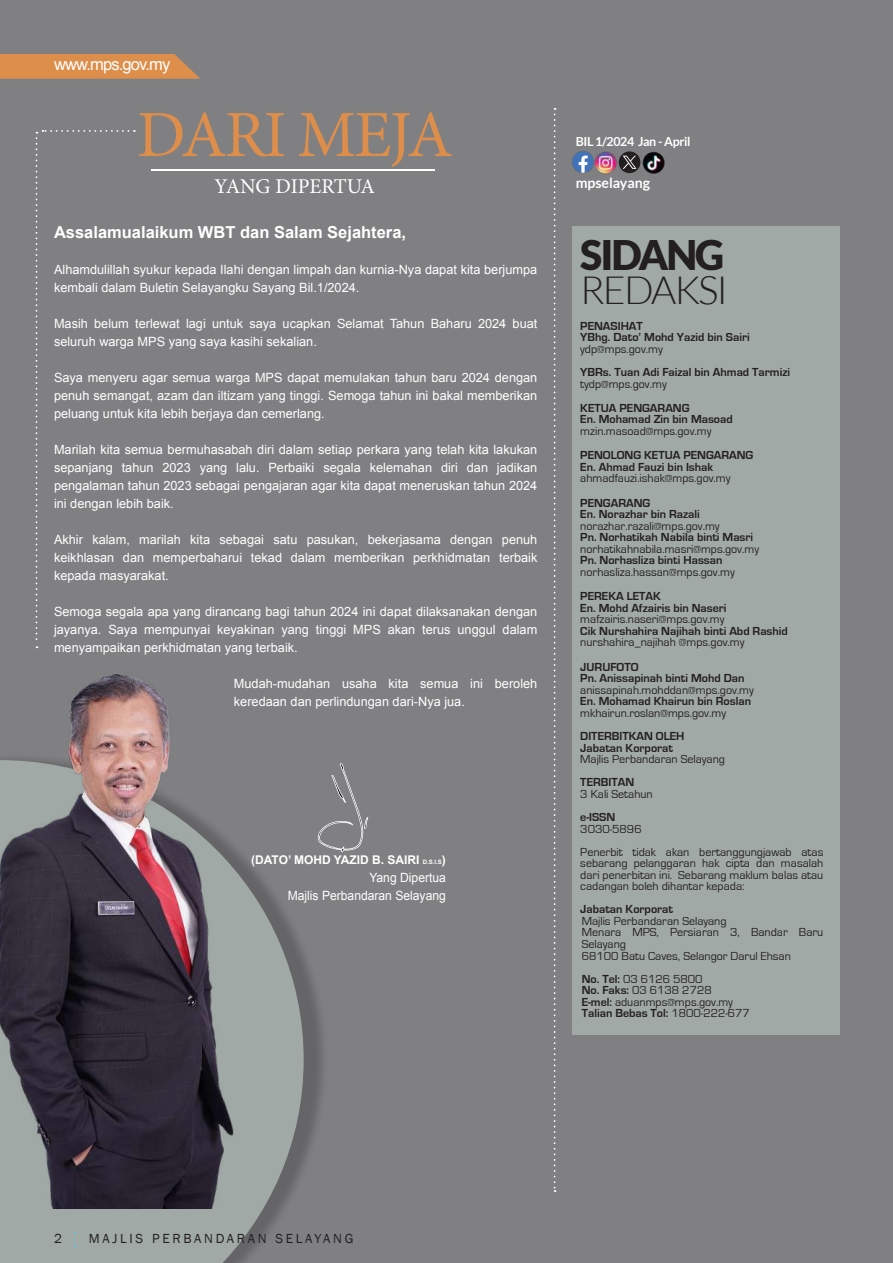
<style>
.page{position:relative;width:893px;height:1263px;background:#808083}
.page>*{position:absolute;margin:0;border:0;box-sizing:border-box;transform-origin:0 0}
.t1{font:66px "Minion Pro";letter-spacing:-.03em;color:#dd8e4b}
.t2{font:900 40.8px "Lato";letter-spacing:-.05em;color:#231f20}
.t3{font:300 39px "Lato";letter-spacing:-.05em;color:#231f20}
.t4{font:21px "Minion Pro";letter-spacing:-.005em;color:#fff}
.t5{font:700 16.5px "Arial";color:#fff}
.t6{font:16.5px "Arial";letter-spacing:-.05em;color:#fff}
.t7{font:700 14.1px "Lato";letter-spacing:-.005em;color:#fff}
.t8{font:13.5px "Franklin Gothic";letter-spacing:.2em;color:#231f20}
.t9{font:12.75px/18px "Arial";color:#fff;text-align:justify}
.t10{font:12.75px/18px "Arial";color:#fff;text-align:right;scale:.95 1}
.t11{font:700 12.45px "Lato";letter-spacing:-.03em;color:#fff}
.t12{font:12px/11.6px "Eurostile";color:#231f20}
.t13{font:700 12px/11.6px "Eurostile";color:#231f20}
.t14{font:700 12px "Arial";color:#fff}
.s1{font-size:6px}
.s2{font-weight:700}
</style>
<div class="page">
<img style="left:572px;top:151px;width:22px;height:22px">
<img style="left:594px;top:151px;width:23px;height:23px">
<img style="left:642px;top:151px;width:23px;height:23px">
<div style="left:619px;top:151px;width:21px;height:22px;background:#231f20;border-radius:50%"></div>
<svg style="left:622px;top:156px;width:14px;height:13px"></svg>
<div style="left:0;top:752px;width:329px;height:511px;background:#231f20;opacity:.29"></div>
<svg style="left:0;top:760px;width:304px;height:503px;fill:#a0a9a5"></svg>
<img style="left:0;top:674px;width:234px;height:535px">
<div style="left:572px;top:226px;width:267px;height:808px;background:#a0a9a5"></div>
<hr style="left:152px;top:169px;width:283px;height:2px;background:#fff">
<svg style="left:0;top:54px;width:200px;height:25px;background:#d58c4f"></svg>
<svg style="left:73px;top:1240px;width:2px;height:7px"></svg>
<svg style="left:318px;top:763px;width:50px;height:89px"></svg>
<svg style="left:36px;top:130px;width:92px;height:518px"></svg>
<svg style="left:554px;top:108px;width:2px;height:1084px"></svg>
<p class="t6" style="left:54px;top:53px;width:118px">www.mps.gov.my</p>
<h1 class="t1" style="left:137px;top:91px;width:317px">DARI MEJA</h1>
<h3 class="t4" style="left:215px;top:172px;width:162px">YANG DIPERTUA</h3>
<p class="t5" style="left:54px;top:221px;width:354px">Assalamualaikum WBT dan Salam Sejahtera,</p>
<p class="t9" style="left:54px;top:260px;width:485px">Alhamdulillah syukur kepada Ilahi dengan limpah dan kurnia-Nya dapat kita berjumpa kembali dalam Buletin Selayangku Sayang Bil.1/2024.</p>
<p class="t9" style="left:54px;top:314px;width:485px">Masih belum terlewat lagi untuk saya ucapkan Selamat Tahun Baharu 2024 buat seluruh warga MPS yang saya kasihi sekalian.</p>
<p class="t9" style="left:54px;top:368px;width:485px">Saya menyeru agar semua warga MPS dapat memulakan tahun baru 2024 dengan penuh semangat, azam dan iltizam yang tinggi. Semoga tahun ini bakal memberikan peluang untuk kita lebih berjaya dan cemerlang.</p>
<p class="t9" style="left:54px;top:440px;width:485px">Marilah kita semua bermuhasabah diri dalam setiap perkara yang telah kita lakukan sepanjang tahun 2023 yang lalu. Perbaiki segala kelemahan diri dan jadikan pengalaman tahun 2023 sebagai pengajaran agar kita dapat meneruskan tahun 2024 ini dengan lebih baik.</p>
<p class="t9" style="left:54px;top:530px;width:485px">Akhir kalam, marilah kita sebagai satu pasukan, bekerjasama dengan penuh keikhlasan dan memperbaharui tekad dalam memberikan perkhidmatan terbaik kepada masyarakat.</p>
<p class="t9" style="left:54px;top:602px;width:485px">Semoga segala apa yang dirancang bagi tahun 2024 ini dapat dilaksanakan dengan jayanya. Saya mempunyai keyakinan yang tinggi MPS akan terus unggul dalam menyampaikan perkhidmatan yang terbaik.</p>
<p class="t9" style="left:234px;top:674px;width:305px">Mudah-mudahan usaha kita semua ini beroleh keredaan dan perlindungan dari-Nya jua.</p>
<p class="t14" style="left:251px;top:852px;width:196px">(DATO’ MOHD YAZID B. SAIRI <span class="s1">D.S.I.S</span>)</p>
<p class="t10" style="left:288px;top:869px;width:168px">Yang Dipertua<br>Majlis Perbandaran Selayang</p>
<p class="t11" style="left:576px;top:135px;width:116px">BIL 1/2024 Jan - April</p>
<p class="t7" style="left:576px;top:174px;width:76px">mpselayang</p>
<h2 class="t2" style="left:580px;top:231px;width:145px">SIDANG</h2>
<h3 class="t3" style="left:580px;top:269px;width:149px">REDAKSI</h3>
<p class="t13" style="left:580px;top:320px;width:171px">PENASIHAT<br>YBhg. Dato’ Mohd Yazid bin Sairi</p>
<p class="t12" style="left:580px;top:343px;width:84px">ydp@mps.gov.my</p>
<p class="t13" style="left:580px;top:366px;width:211px">YBRs. Tuan Adi Faizal bin Ahmad Tarmizi</p>
<p class="t12" style="left:580px;top:378px;width:88px">tydp@mps.gov.my</p>
<p class="t13" style="left:580px;top:402px;width:154px">KETUA PENGARANG<br>En. Mohamad Zin bin Masoad</p>
<p class="t12" style="left:580px;top:425px;width:133px">mzin.masoad@mps.gov.my</p>
<p class="t13" style="left:580px;top:450px;width:175px">PENOLONG KETUA PENGARANG<br>En. Ahmad Fauzi bin Ishak</p>
<p class="t12" style="left:580px;top:473px;width:152px">ahmadfauzi.ishak@mps.gov.my</p>
<p class="t13" style="left:580px;top:497px;width:121px">PENGARANG<br>En. Norazhar bin Razali</p>
<p class="t12" style="left:580px;top:520px;width:141px">norazhar.razali@mps.gov.my</p>
<p class="t13" style="left:580px;top:532px;width:174px">Pn. Norhatikah Nabila binti Masri</p>
<p class="t12" style="left:580px;top:543px;width:180px">norhatikahnabila.masri@mps.gov.my</p>
<p class="t13" style="left:580px;top:555px;width:144px">Pn. Norhasliza binti Hassan</p>
<p class="t12" style="left:580px;top:566px;width:156px">norhasliza.hassan@mps.gov.my</p>
<p class="t13" style="left:580px;top:591px;width:148px">PEREKA LETAK<br>En. Mohd Afzairis bin Naseri</p>
<p class="t12" style="left:580px;top:614px;width:146px">mafzairis.naseri@mps.gov.my</p>
<p class="t13" style="left:580px;top:625px;width:209px">Cik Nurshahira Najihah binti Abd Rashid</p>
<p class="t12" style="left:580px;top:637px;width:166px">nurshahira_najihah @mps.gov.my</p>
<p class="t13" style="left:580px;top:661px;width:166px">JURUFOTO<br>Pn. Anissapinah binti Mohd Dan</p>
<p class="t12" style="left:580px;top:684px;width:175px">anissapinah.mohddan@mps.gov.my</p>
<p class="t13" style="left:580px;top:696px;width:172px">En. Mohamad Khairun bin Roslan</p>
<p class="t12" style="left:580px;top:707px;width:147px">mkhairun.roslan@mps.gov.my</p>
<p class="t13" style="left:580px;top:730px;width:106px">DITERBITKAN OLEH<br>Jabatan Korporat</p>
<p class="t12" style="left:580px;top:754px;width:146px">Majlis Perbandaran Selayang</p>
<p class="t13" style="left:580px;top:777px;width:55px">TERBITAN</p>
<p class="t12" style="left:580px;top:788px;width:74px">3 Kali Setahun</p>
<p class="t13" style="left:580px;top:811px;width:36px">e-ISSN</p>
<p class="t12" style="left:580px;top:817px;width:245px;line-height:23.1px">3030-5896<br>Penerbit tidak akan bertanggungjawab atas</p>
<p class="t12" style="left:580px;top:858px;width:245px;text-align:justify">sebarang pelanggaran hak cipta dan masalah dari penerbitan ini. Sebarang maklum balas atau cadangan boleh dihantar kepada:</p>
<p class="t13" style="left:580px;top:904px;width:94px">Jabatan Korporat</p>
<p class="t12" style="left:582px;top:915px;width:243px">Majlis Perbandaran Selayang<br>Menara MPS, Persiaran 3, Bandar Baru<br>Selayang<br>68100 Batu Caves, Selangor Darul Ehsan</p>
<p class="t12" style="left:582px;top:973px;width:170px"><span class="s2">No. Tel:</span> 03 6126 5800<br><span class="s2">No. Faks:</span> 03 6138 2728<br><span class="s2">E-mel:</span> aduanmps@mps.gov.my<br><span class="s2">Talian Bebas Tol:</span> 1800-222-677</p>
<p class="t8" style="left:54px;top:1230px;width:9px">2</p>
<p class="t8" style="left:89px;top:1230px;width:266px">MAJLIS PERBANDARAN SELAYANG</p>
</div>
